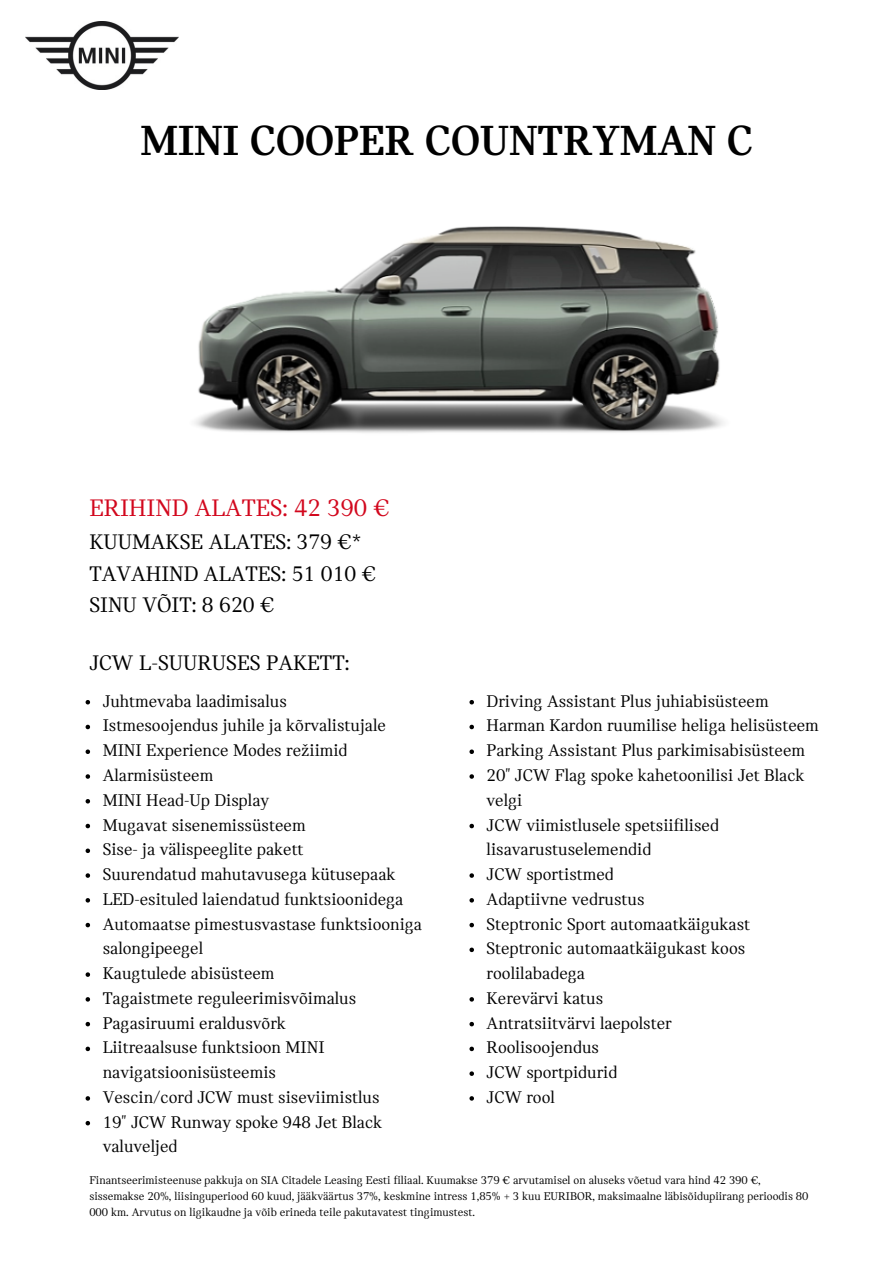
<style>
.page{position:relative;width:894px;height:1264px;background:#fff}
.page>*{position:absolute;margin:0;border:0;box-sizing:border-box;transform-origin:0 0}
.t1{font:45px "MINI Serif Headline";color:#000}
.t2{font:25.5px "MINI Serif";color:#d2071d}
.t3{font:22.5px/31.5px "MINI Serif";color:#000}
.t4{font:18px/24.8px "MINI Serif";color:#000}
.t5{font:12px/16px "MINI Serif";color:#000}
</style>
<div class="page">
<img style="left:25px;top:22px;width:153px;height:67px">
<img style="left:194px;top:226px;width:530px;height:207px">
<svg style="left:86px;top:700px;width:4px;height:4px"></svg>
<svg style="left:86px;top:724px;width:4px;height:5px"></svg>
<svg style="left:86px;top:749px;width:4px;height:5px"></svg>
<svg style="left:86px;top:774px;width:4px;height:4px"></svg>
<svg style="left:86px;top:799px;width:4px;height:4px"></svg>
<svg style="left:86px;top:823px;width:4px;height:5px"></svg>
<svg style="left:86px;top:848px;width:4px;height:5px"></svg>
<svg style="left:86px;top:873px;width:4px;height:4px"></svg>
<svg style="left:86px;top:898px;width:4px;height:4px"></svg>
<svg style="left:86px;top:922px;width:4px;height:5px"></svg>
<svg style="left:86px;top:972px;width:4px;height:4px"></svg>
<svg style="left:86px;top:997px;width:4px;height:4px"></svg>
<svg style="left:86px;top:1021px;width:4px;height:5px"></svg>
<svg style="left:86px;top:1046px;width:4px;height:5px"></svg>
<svg style="left:86px;top:1096px;width:4px;height:4px"></svg>
<svg style="left:86px;top:1121px;width:4px;height:4px"></svg>
<svg style="left:469px;top:700px;width:5px;height:4px"></svg>
<svg style="left:469px;top:724px;width:5px;height:5px"></svg>
<svg style="left:469px;top:749px;width:5px;height:5px"></svg>
<svg style="left:469px;top:774px;width:5px;height:4px"></svg>
<svg style="left:469px;top:823px;width:5px;height:5px"></svg>
<svg style="left:469px;top:873px;width:5px;height:4px"></svg>
<svg style="left:469px;top:898px;width:5px;height:4px"></svg>
<svg style="left:469px;top:922px;width:5px;height:5px"></svg>
<svg style="left:469px;top:947px;width:5px;height:5px"></svg>
<svg style="left:469px;top:997px;width:5px;height:4px"></svg>
<svg style="left:469px;top:1021px;width:5px;height:5px"></svg>
<svg style="left:469px;top:1046px;width:5px;height:5px"></svg>
<svg style="left:469px;top:1071px;width:5px;height:4px"></svg>
<svg style="left:469px;top:1096px;width:5px;height:4px"></svg>
<p class="t1" style="left:140px;top:121px;width:614px">MINI COOPER COUNTRYMAN C</p>
<h1 class="t2" style="left:89px;top:497px;width:301px">ERIHIND ALATES: 42 390 €</h1>
<h1 class="t3" style="left:89px;top:527px;width:288px">KUUMAKSE ALATES: 379 €*<br>TAVAHIND ALATES: 51 010 €<br>SINU VÕIT: 8 620 €</h1>
<p class="t3" style="left:89px;top:648px;width:261px">JCW L-SUURUSES PAKETT:</p>
<h2 class="t4" style="left:103px;top:690px;width:186px">Juhtmevaba laadimisalus</h2>
<h2 class="t4" style="left:103px;top:714px;width:285px">Istmesoojendus juhile ja kõrvalistujale</h2>
<p class="t4" style="left:103px;top:739px;width:246px">MINI Experience Modes režiimid</p>
<p class="t4" style="left:103px;top:764px;width:112px">Alarmisüsteem</p>
<p class="t4" style="left:103px;top:789px;width:168px">MINI Head-Up Display</p>
<p class="t4" style="left:103px;top:813px;width:204px">Mugavat sisenemissüsteem</p>
<p class="t4" style="left:103px;top:838px;width:202px">Sise- ja välispeeglite pakett</p>
<p class="t4" style="left:103px;top:863px;width:294px">Suurendatud mahutavusega kütusepaak</p>
<p class="t4" style="left:103px;top:888px;width:302px">LED-esituled laiendatud funktsioonidega</p>
<p class="t4" style="left:103px;top:912px;width:321px">Automaatse pimestusvastase funktsiooniga salongipeegel</p>
<p class="t4" style="left:103px;top:962px;width:173px">Kaugtulede abisüsteem</p>
<p class="t4" style="left:103px;top:987px;width:255px">Tagaistmete reguleerimisvõimalus</p>
<p class="t4" style="left:103px;top:1011px;width:185px">Pagasiruumi eraldusvõrk</p>
<p class="t4" style="left:103px;top:1036px;width:223px">Liitreaalsuse funktsioon MINI navigatsioonisüsteemis</p>
<p class="t4" style="left:103px;top:1086px;width:278px">Vescin/cord JCW must siseviimistlus</p>
<p class="t4" style="left:103px;top:1110px;width:281px">19" JCW Runway spoke 948 Jet Black valuveljed</p>
<p class="t4" style="left:486px;top:690px;width:283px">Driving Assistant Plus juhiabisüsteem</p>
<p class="t4" style="left:486px;top:714px;width:333px">Harman Kardon ruumilise heliga helisüsteem</p>
<p class="t4" style="left:486px;top:739px;width:320px">Parking Assistant Plus parkimisabisüsteem</p>
<p class="t4" style="left:486px;top:764px;width:319px">20" JCW Flag spoke kahetoonilisi Jet Black velgi</p>
<p class="t4" style="left:486px;top:813px;width:234px">JCW viimistlusele spetsiifilised lisavarustuselemendid</p>
<p class="t4" style="left:486px;top:863px;width:129px">JCW sportistmed</p>
<p class="t4" style="left:486px;top:888px;width:159px">Adaptiivne vedrustus</p>
<p class="t4" style="left:486px;top:912px;width:265px">Steptronic Sport automaatkäigukast</p>
<p class="t4" style="left:486px;top:937px;width:260px">Steptronic automaatkäigukast koos roolilabadega</p>
<p class="t4" style="left:486px;top:987px;width:118px">Kerevärvi katus</p>
<p class="t4" style="left:486px;top:1011px;width:187px">Antratsiitvärvi laepolster</p>
<p class="t4" style="left:486px;top:1036px;width:114px">Roolisoojendus</p>
<p class="t4" style="left:486px;top:1061px;width:132px">JCW sportpidurid</p>
<p class="t4" style="left:486px;top:1086px;width:70px">JCW rool</p>
<p class="t5" style="left:89px;top:1172px;width:720px">Finantseerimisteenuse pakkuja on SIA Citadele Leasing Eesti filiaal. Kuumakse 379 € arvutamisel on aluseks võetud vara hind 42 390 €, sissemakse 20%, liisinguperiood 60 kuud, jääkväärtus 37%, keskmine intress 1,85% + 3 kuu EURIBOR, maksimaalne läbisõidupiirang perioodis 80<br>000 km. Arvutus on ligikaudne ja võib erineda teile pakutavatest tingimustest.</p>
</div>
